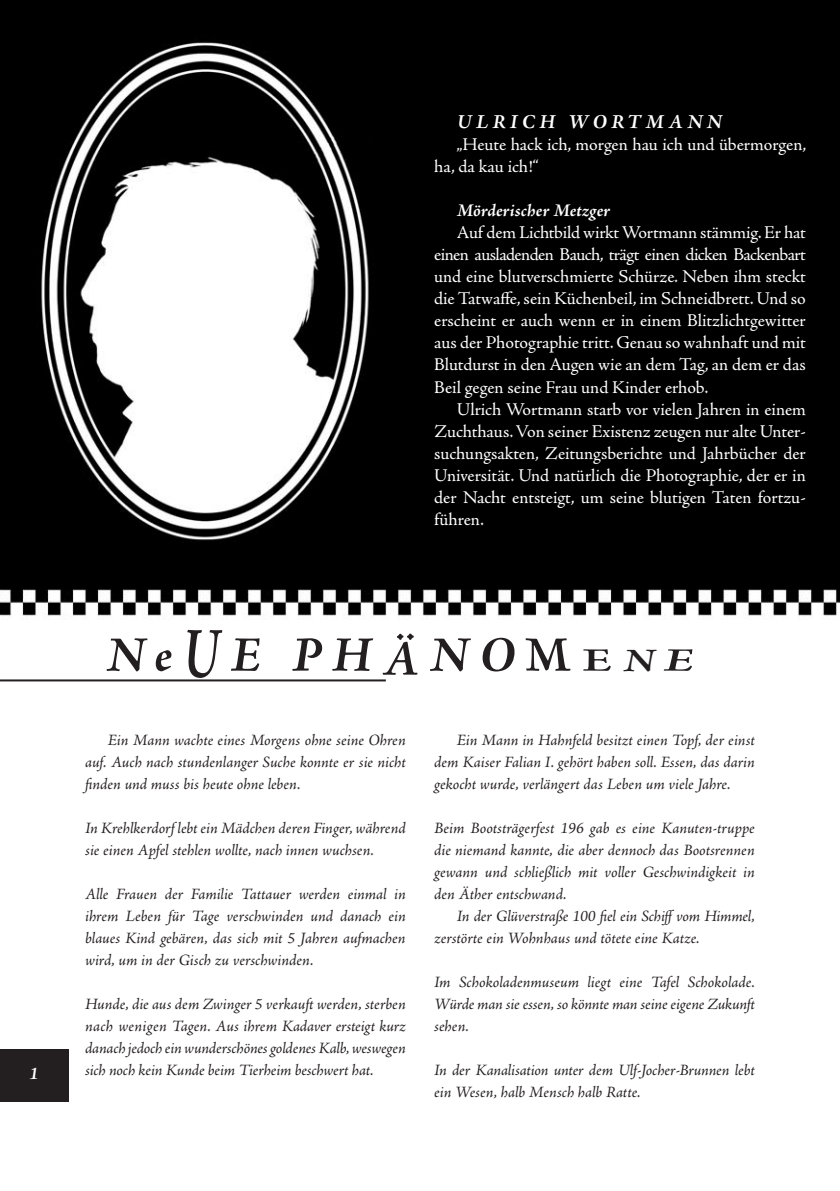
<style>
.page{position:relative;width:840px;height:1191px;background:#fff}
.page>*{position:absolute;margin:0;border:0;box-sizing:border-box;transform-origin:0 0}
.t1{font:italic 700 50px "Adobe Jenson Pro";letter-spacing:.215em;color:#231f20}
.t2{font:italic 700 20px "Adobe Jenson Pro";letter-spacing:.215em;color:#fff}
.t3{font:18px/22px "Adobe Jenson Pro";letter-spacing:-.005em;color:#fff;text-align:justify}
.t4{font:italic 700 18px "Adobe Jenson Pro";letter-spacing:-.015em;color:#fff}
.t5{font:italic 16px/22px "Adobe Jenson Pro";letter-spacing:-.005em;color:#231f20;text-align:justify}
.s1{font-size:72.4px}
.s2{font-size:33px}
</style>
<div class="page">
<img style="left:0;top:0;width:839px;height:1102px">
<hr style="left:0;top:679px;width:385px;height:2px;background:#231f20">
<div style="left:0;top:1049px;width:69px;height:52px;background:#231f20"></div>
<p class="t4" style="left:29px;top:1063px;width:11px">1</p>
<p class="t2" style="left:457px;top:111px;width:266px">ULRICH WORTMANN</p>
<p class="t3" style="left:434px;top:134px;width:373px;text-indent:23px">„Heute hack ich, morgen hau ich und übermorgen, ha, da kau ich!“</p>
<p class="t4" style="left:456px;top:201px;width:155px">MÖRDERISCHER METZGER</p>
<p class="t3" style="left:434px;top:222px;width:373px;text-indent:23px">Auf dem Lichtbild wirkt Wortmann stämmig. Er hat einen ausladenden Bauch, trägt einen dicken Backenbart und eine blutverschmierte Schürze. Neben ihm steckt die Tatwaffe, sein Küchenbeil, im Schneidbrett. Und so erscheint er auch wenn er in einem Blitzlichtgewitter aus der Photographie tritt. Genau so wahnhaft und mit Blutdurst in den Augen wie an dem Tag, an dem er das Beil gegen seine Frau und Kinder erhob.</p>
<p class="t3" style="left:434px;top:398px;width:373px;text-indent:23px">Ulrich Wortmann starb vor vielen Jahren in einem Zuchthaus. Von seiner Existenz zeugen nur alte Unter&shy;suchungsakten, Zeitungsberichte und Jahrbücher der Universität. Und natürlich die Photographie, der er in der Nacht entsteigt, um seine blutigen Taten fortzu&shy;führen.</p>
<h1 class="t1" style="left:107px;top:626px;width:588px">NE<span class="s1">U</span>E PHÄNOM<span class="s2">ENE</span></h1>
<p class="t5" style="left:85px;top:729px;width:322px;text-indent:23px">Ein Mann wachte eines Morgens ohne seine Ohren auf. Auch nach stundenlanger Suche konnte er sie nicht finden und muss bis heute ohne leben.</p>
<p class="t5" style="left:85px;top:817px;width:322px">In Krehlkerdorf lebt ein Mädchen deren Finger, während sie einen Apfel stehlen wollte, nach innen wuchsen.</p>
<p class="t5" style="left:85px;top:883px;width:322px">Alle Frauen der Familie Tattauer werden einmal in ihrem Leben für Tage verschwinden und danach ein blaues Kind gebären, das sich mit 5 Jahren aufmachen wird, um in der Gisch zu verschwinden.</p>
<p class="t5" style="left:85px;top:993px;width:322px">Hunde, die aus dem Zwinger 5 verkauft werden, sterben nach wenigen Tagen. Aus ihrem Kadaver ersteigt kurz danach jedoch ein wunderschönes goldenes Kalb, weswegen sich noch kein Kunde beim Tierheim beschwert hat.</p>
<p class="t5" style="left:434px;top:729px;width:322px;text-indent:23px">Ein Mann in Hahnfeld besitzt einen Topf, der einst dem Kaiser Falian I. gehört haben soll. Essen, das darin gekocht wurde, verlängert das Leben um viele Jahre.</p>
<p class="t5" style="left:434px;top:817px;width:322px">Beim Bootsträgerfest 196 gab es eine Kanuten-truppe die niemand kannte, die aber dennoch das Bootsrennen gewann und schließlich mit voller Geschwindigkeit in den Äther entschwand.</p>
<p class="t5" style="left:434px;top:905px;width:322px;text-indent:23px">In der Glüverstraße 100 fiel ein Schiffvom Himmel, zerstörte ein Wohnhaus und tötete eine Katze.</p>
<p class="t5" style="left:434px;top:971px;width:322px">Im Schokoladenmuseum liegt eine Tafel Schokolade.<br>Würde man sie essen, so könnte man seine eigene Zukunft sehen.</p>
<p class="t5" style="left:434px;top:1059px;width:322px">In der Kanalisation unter dem Ulf-Jocher-Brunnen lebt ein Wesen, halb Mensch halb Ratte.</p>
</div>
